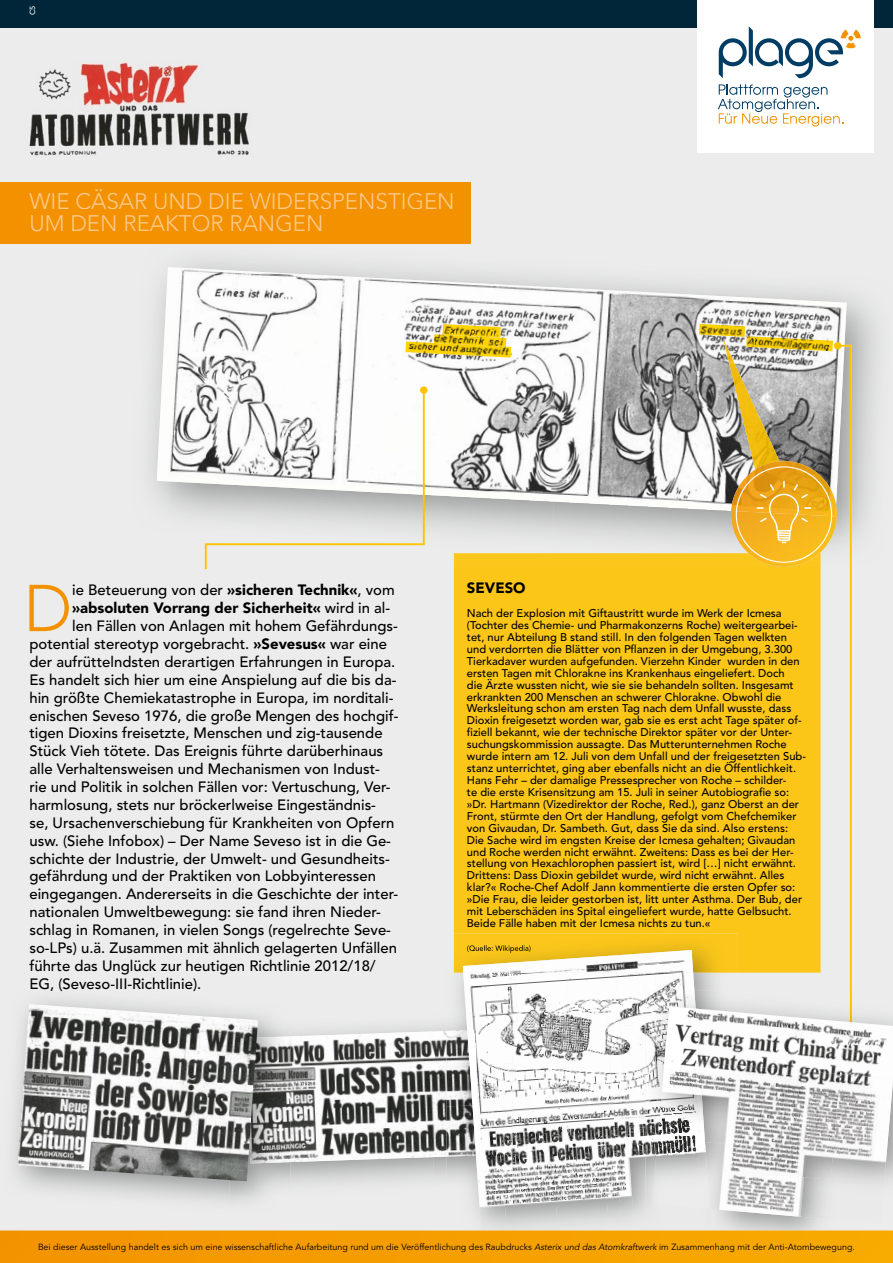
<style>
.page{position:relative;width:893px;height:1263px;background:#ececec}
.page>*{position:absolute;margin:0;border:0;box-sizing:border-box;transform-origin:0 0}
.t1{font:300 65.4px "Avenir LT Std";color:#f39100}
.t2{font:300 22.35px/22.4px "Avenir LT Std";color:#fcca8d}
.t3{font:500 14.85px "Avenir LT Std";color:#000}
.t4{font:900 14.85px "Avenir LT Std";color:#000}
.t5{font:500 11.1px/11.9px "Avenir LT Std";color:#000}
.t6{font:9px "Avenir LT Std";color:#000}
.t7{font:500 7.5px "Avenir LT Std";color:#fff}
.s1{font-weight:900}
.s2{font-weight:500}
.s3{font-style:italic}
</style>
<div class="page">
<img style="left:131px;top:242px;width:340px;height:25px">
<img style="left:157px;top:267px;width:690px;height:244px">
<div style="left:0;top:182px;width:470px;height:61px;background:#f39100"></div>
<div style="left:454px;top:566px;width:366px;height:407px;background:#fbc618"></div>
<img style="left:454px;top:553px;width:277px;height:13px">
<img style="left:723px;top:339px;width:57px;height:131px">
<svg style="left:773px;top:566px;width:21px;height:1px"></svg>
<img style="left:731px;top:505px;width:106px;height:61px">
<img style="left:731px;top:461px;width:105px;height:50px">
<svg style="left:757px;top:481px;width:54px;height:62px;background:#f0b331"></svg>
<svg style="left:204px;top:388px;width:222px;height:182px"></svg>
<div style="left:420px;top:386px;width:7px;height:8px;background:#fdc300;border-radius:50%"></div>
<img style="left:290px;top:1031px;width:156px;height:131px">
<img style="left:258px;top:1036px;width:32px;height:50px">
<img style="left:258px;top:1086px;width:32px;height:77px">
<img style="left:18px;top:1004px;width:240px;height:177px">
<img style="left:453px;top:934px;width:1px;height:39px">
<img style="left:656px;top:973px;width:60px;height:17px">
<img style="left:454px;top:934px;width:284px;height:39px">
<img style="left:467px;top:945px;width:63px;height:5px">
<img style="left:446px;top:1013px;width:31px;height:183px">
<img style="left:446px;top:1030px;width:21px;height:75px">
<img style="left:446px;top:1105px;width:30px;height:52px">
<img style="left:463px;top:973px;width:51px;height:48px">
<img style="left:514px;top:973px;width:51px;height:45px">
<img style="left:565px;top:973px;width:51px;height:41px">
<img style="left:616px;top:973px;width:40px;height:51px">
<img style="left:512px;top:1018px;width:44px;height:51px">
<img style="left:556px;top:1014px;width:51px;height:55px">
<img style="left:607px;top:1013px;width:27px;height:204px">
<img style="left:620px;top:1024px;width:26px;height:105px">
<img style="left:512px;top:1069px;width:47px;height:52px">
<img style="left:559px;top:1065px;width:55px;height:52px">
<img style="left:512px;top:1121px;width:38px;height:51px">
<img style="left:550px;top:1117px;width:51px;height:55px">
<img style="left:601px;top:1117px;width:21px;height:105px">
<img style="left:627px;top:1127px;width:19px;height:90px">
<img style="left:507px;top:1172px;width:47px;height:48px">
<img style="left:554px;top:1169px;width:54px;height:51px">
<img style="left:479px;top:1196px;width:28px;height:33px">
<img style="left:621px;top:1217px;width:15px;height:5px">
<img style="left:463px;top:950px;width:229px;height:23px">
<img style="left:530px;top:961px;width:163px;height:12px">
<img style="left:466px;top:1013px;width:46px;height:53px">
<img style="left:480px;top:1063px;width:32px;height:53px">
<img style="left:476px;top:1116px;width:36px;height:56px">
<img style="left:477px;top:1169px;width:35px;height:27px">
<img style="left:467px;top:1030px;width:13px;height:125px">
<div style="left:834px;top:342px;width:7px;height:7px;background:#fdc300;border-radius:50%"></div>
<img style="left:646px;top:990px;width:50px;height:24px">
<img style="left:646px;top:1014px;width:18px;height:73px">
<img style="left:646px;top:1043px;width:13px;height:168px">
<img style="left:649px;top:1092px;width:11px;height:82px">
<img style="left:738px;top:1012px;width:53px;height:53px">
<img style="left:786px;top:1017px;width:54px;height:52px">
<img style="left:840px;top:1022px;width:53px;height:52px">
<img style="left:738px;top:1065px;width:49px;height:53px">
<img style="left:782px;top:1069px;width:58px;height:53px">
<img style="left:835px;top:1074px;width:58px;height:58px">
<img style="left:738px;top:1118px;width:44px;height:53px">
<img style="left:777px;top:1122px;width:58px;height:55px">
<img style="left:831px;top:1127px;width:58px;height:57px">
<img style="left:738px;top:1171px;width:66px;height:46px">
<img style="left:800px;top:1177px;width:71px;height:46px">
<img style="left:867px;top:1183px;width:17px;height:40px">
<img style="left:698px;top:1008px;width:40px;height:54px">
<img style="left:710px;top:1062px;width:28px;height:26px">
<img style="left:710px;top:1088px;width:28px;height:54px">
<img style="left:710px;top:1142px;width:28px;height:27px">
<img style="left:707px;top:1169px;width:31px;height:42px">
<img style="left:652px;top:1158px;width:46px;height:50px">
<img style="left:698px;top:1043px;width:12px;height:166px">
<img style="left:656px;top:1107px;width:42px;height:51px">
<img style="left:660px;top:1069px;width:38px;height:39px">
<img style="left:664px;top:1006px;width:34px;height:64px">
<svg style="left:838px;top:345px;width:14px;height:681px"></svg>
<div style="left:0;top:0;width:893px;height:27px;background:#022639"></div>
<div style="left:698px;top:0;width:176px;height:152px;background:#fff"></div>
<svg style="left:718px;top:84px;width:125px;height:43px"></svg>
<svg style="left:719px;top:26px;width:142px;height:52px"></svg>
<img style="left:29px;top:62px;width:220px;height:94px">
<img style="left:442px;top:324px;width:59px;height:10px">
<img style="left:699px;top:324px;width:46px;height:13px">
<img style="left:746px;top:336px;width:87px;height:15px">
<img style="left:434px;top:334px;width:72px;height:7px">
<img style="left:406px;top:341px;width:105px;height:17px">
<img style="left:434px;top:343px;width:72px;height:4px">
<svg style="left:0;top:1230px;width:893px;height:33px;background:#f59f03"></svg>
<p class="t7" style="left:28px;top:15px;width:11px;rotate:-90deg">C5</p>
<h2 class="t2" style="left:29px;top:190px;width:427px">WIE CÄSAR UND DIE WIDERSPENSTIGEN<br>UM DEN REAKTOR RANGEN</h2>
<h1 class="t1" style="left:24px;top:570px;width:50px">D</h1>
<h3 class="t3" style="left:72px;top:582px;width:324px">ie Beteuerung von der <span class="s1">»sicheren Technik«</span>, vom</h3>
<h3 class="t4" style="left:72px;top:599px;width:320px">»absoluten Vorrang der Sicherheit« <span class="s2">wird in al-</span></h3>
<h3 class="t3" style="left:72px;top:617px;width:327px">len Fällen von Anlagen mit hohem Gefährdungs-</h3>
<h3 class="t3" style="left:29px;top:635px;width:359px">potential stereotyp vorgebracht. <span class="s1">»Sevesus«</span> war eine</h3>
<h3 class="t3" style="left:29px;top:653px;width:367px">der aufrüttelndsten derartigen Erfahrungen in Europa.</h3>
<h3 class="t3" style="left:29px;top:671px;width:368px">Es handelt sich hier um eine Anspielung auf die bis da-</h3>
<h3 class="t3" style="left:29px;top:689px;width:365px">hin größte Chemiekatastrophe in Europa, im norditali-</h3>
<h3 class="t3" style="left:29px;top:707px;width:370px">enischen Seveso 1976, die große Mengen des hochgif-</h3>
<h3 class="t3" style="left:29px;top:725px;width:355px">tigen Dioxins freisetzte, Menschen und zig-tausende</h3>
<h3 class="t3" style="left:29px;top:742px;width:355px">Stück Vieh tötete. Das Ereignis führte darüberhinaus</h3>
<h3 class="t3" style="left:29px;top:760px;width:352px">alle Verhaltensweisen und Mechanismen von Indust-</h3>
<h3 class="t3" style="left:29px;top:778px;width:362px">rie und Politik in solchen Fällen vor: Vertuschung, Ver-</h3>
<h3 class="t3" style="left:29px;top:796px;width:348px">harmlosung, stets nur bröckerlweise Eingeständnis-</h3>
<h3 class="t3" style="left:29px;top:814px;width:367px">se, Ursachenverschiebung für Krankheiten von Opfern</h3>
<h3 class="t3" style="left:29px;top:832px;width:363px">usw. (Siehe Infobox) – Der Name Seveso ist in die Ge-</h3>
<h3 class="t3" style="left:29px;top:850px;width:362px">schichte der Industrie, der Umwelt- und Gesundheits-</h3>
<h3 class="t3" style="left:29px;top:868px;width:348px">gefährdung und der Praktiken von Lobbyinteressen</h3>
<h3 class="t3" style="left:29px;top:885px;width:370px">eingegangen. Andererseits in die Geschichte der inter-</h3>
<h3 class="t3" style="left:29px;top:903px;width:353px">nationalen Umweltbewegung: sie fand ihren Nieder-</h3>
<h3 class="t3" style="left:29px;top:921px;width:363px">schlag in Romanen, in vielen Songs (regelrechte Seve-</h3>
<h3 class="t3" style="left:29px;top:939px;width:369px">so-LPs) u.ä. Zusammen mit ähnlich gelagerten Unfällen</h3>
<h3 class="t3" style="left:29px;top:957px;width:348px">führte das Unglück zur heutigen Richtlinie 2012/18/</h3>
<h3 class="t3" style="left:29px;top:975px;width:173px">EG, (Seveso-III-Richtlinie).</h3>
<h3 class="t4" style="left:467px;top:579px;width:60px">SEVESO</h3>
<p class="t5" style="left:467px;top:608px;width:340px">Nach der Explosion mit Giftaustritt wurde im Werk der Icmesa (Tochter des Chemie- und Pharmakonzerns Roche) weitergearbei&shy;tet, nur Abteilung B stand still. In den folgenden Tagen welkten und verdorrten die Blätter von Pflanzen in der Umgebung, 3.300<br>Tierkadaver wurden aufgefunden. Vierzehn Kinder wurden in den ersten Tagen mit Chlorakne ins Krankenhaus eingeliefert. Doch<br>die Ärzte wussten nicht, wie sie sie behandeln sollten. Insgesamt erkrankten 200 Menschen an schwerer Chlorakne. Obwohl die Werksleitung schon am ersten Tag nach dem Unfall wusste, dass Dioxin freigesetzt worden war, gab sie es erst acht Tage später of&shy;fiziell bekannt, wie der technische Direktor später vor der Unter&shy;suchungskommission aussagte. Das Mutterunternehmen Roche wurde intern am 12. Juli von dem Unfall und der freigesetzten Sub&shy;stanz unterrichtet, ging aber ebenfalls nicht an die Öffentlichkeit.<br>Hans Fehr – der damalige Pressesprecher von Roche – schilder-<br>te die erste Krisensitzung am 15. Juli in seiner Autobiografie so: »Dr. Hartmann (Vizedirektor der Roche, Red.), ganz Oberst an der Front, stürmte den Ort der Handlung, gefolgt vom Chefchemiker von Givaudan, Dr. Sambeth. Gut, dass Sie da sind. Also erstens:<br>Die Sache wird im engsten Kreise der Icmesa gehalten; Givaudan und Roche werden nicht erwähnt. Zweitens: Dass es bei der Her&shy;stellung von Hexachlorophen passiert ist, wird […] nicht erwähnt.<br>Drittens: Dass Dioxin gebildet wurde, wird nicht erwähnt. Alles klar?« Roche-Chef Adolf Jann kommentierte die ersten Opfer so: »Die Frau, die leider gestorben ist, litt unter Asthma. Der Bub, der mit Leberschäden ins Spital eingeliefert wurde, hatte Gelbsucht.<br>Beide Fälle haben mit der Icmesa nichts zu tun.«</p>
<p class="t6" style="left:38px;top:1241px;width:818px">Bei dieser Ausstellung handelt es sich um eine wissenschaftliche Aufarbeitung rund um die Veröffentlichung des Raubdrucks <span class="s3">Asterix und das Atomkraftwerk</span> im Zusammenhang mit der Anti-Atombewegung.</p>
</div>
